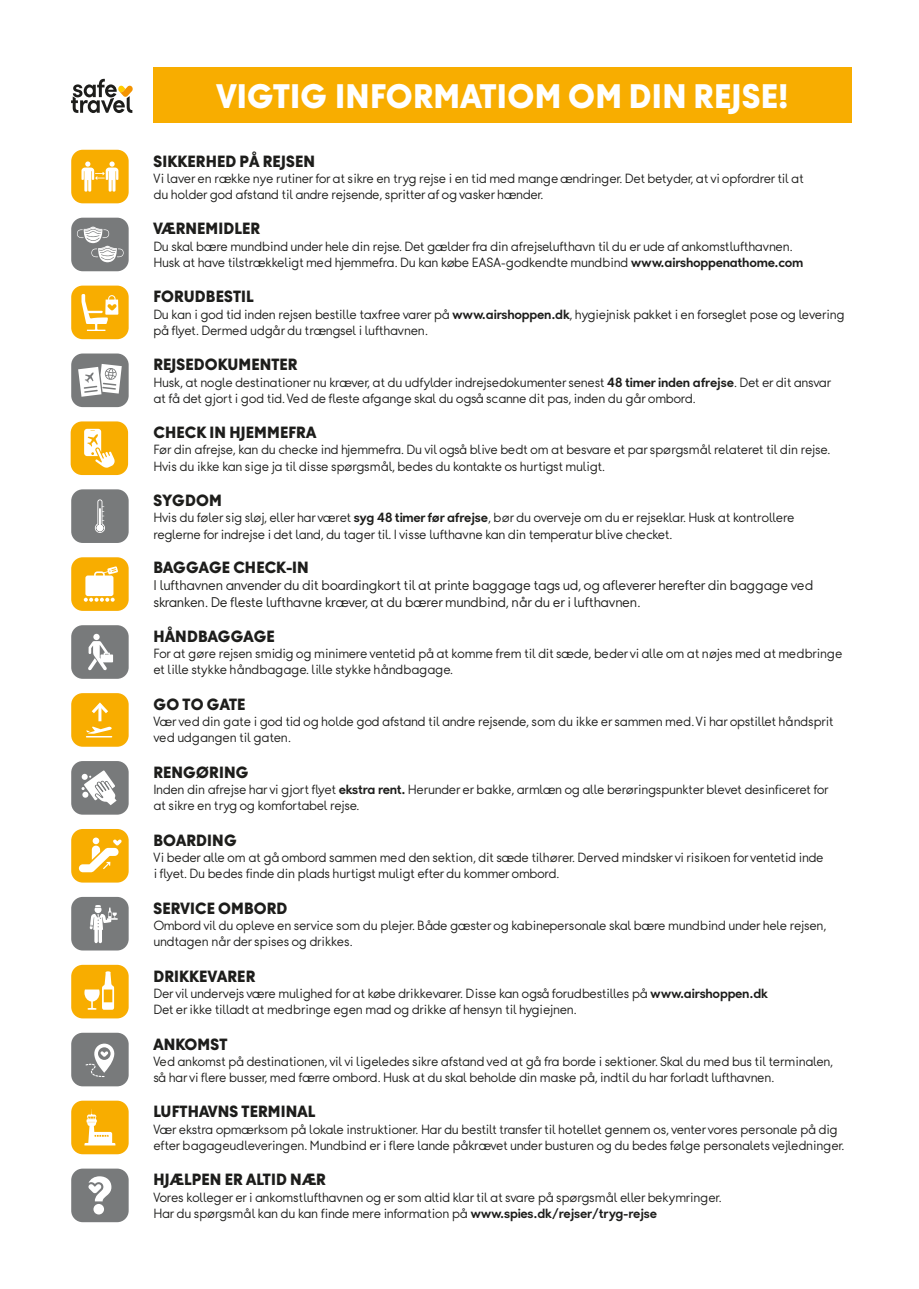
<style>
.page{position:relative;width:919px;height:1289px;background:#fff}
.page>*{position:absolute;margin:0;border:0;box-sizing:border-box;transform-origin:0 0}
.t1{font:900 34.5px "Thomas Headline";letter-spacing:.01em;color:#fff}
.t2{font:900 16.5px "Thomas Headline";letter-spacing:.01em;color:#1d1d1b}
.t3{font:300 14.25px/17.1px "Thomas Headline";letter-spacing:-.02em;color:#1d1d1b}
.t4{font:300 13.5px/16.2px "Thomas Headline";letter-spacing:-.02em;color:#1d1d1b}
.s1{font-weight:700}
</style>
<div class="page">
<svg style="left:71px;top:79px;width:62px;height:34px"></svg>
<div style="left:153px;top:67px;width:699px;height:56px;background:#f8ad00"></div>
<div style="left:71px;top:218px;width:58px;height:53px;background:#787a7b;border-radius:11px"></div>
<svg style="left:77px;top:227px;width:47px;height:35px"></svg>
<div style="left:71px;top:150px;width:58px;height:53px;background:#f8ad00;border-radius:11px"></div>
<svg style="left:81px;top:161px;width:37px;height:31px"></svg>
<div style="left:71px;top:489px;width:58px;height:54px;background:#787a7b;border-radius:11px"></div>
<svg style="left:95px;top:499px;width:10px;height:34px"></svg>
<div style="left:71px;top:557px;width:58px;height:54px;background:#f8ad00;border-radius:11px"></div>
<svg style="left:84px;top:566px;width:34px;height:35px"></svg>
<div style="left:71px;top:625px;width:58px;height:53px;background:#787a7b;border-radius:11px"></div>
<div style="left:93px;top:633px;width:7px;height:7px;background:#fff;border-radius:50%"></div>
<svg style="left:88px;top:641px;width:25px;height:29px"></svg>
<div style="left:71px;top:693px;width:58px;height:53px;background:#f8ad00;border-radius:11px"></div>
<hr style="left:98px;top:704px;width:3px;height:17px;background:#fff">
<svg style="left:91px;top:702px;width:17px;height:14px"></svg>
<svg style="left:86px;top:726px;width:26px;height:11px"></svg>
<div style="left:71px;top:421px;width:57px;height:54px;background:#f8ad00;border-radius:11px"></div>
<div style="left:71px;top:761px;width:58px;height:53px;background:#787a7b;border-radius:11px"></div>
<svg style="left:82px;top:770px;width:35px;height:35px"></svg>
<div style="left:71px;top:829px;width:58px;height:53px;background:#f8ad00;border-radius:11px"></div>
<div style="left:93px;top:837px;width:6px;height:7px;background:#fff;border-radius:50%"></div>
<svg style="left:79px;top:839px;width:43px;height:33px"></svg>
<div style="left:71px;top:285px;width:58px;height:54px;background:#f8ad00;border-radius:11px"></div>
<svg style="left:81px;top:294px;width:37px;height:37px"></svg>
<div style="left:71px;top:353px;width:58px;height:54px;background:#787a7b;border-radius:11px"></div>
<svg style="left:78px;top:364px;width:44px;height:33px"></svg>
<div style="left:71px;top:964px;width:58px;height:54px;background:#f8ad00;border-radius:11px"></div>
<svg style="left:84px;top:971px;width:30px;height:38px"></svg>
<div style="left:71px;top:1032px;width:58px;height:54px;background:#787a7b;border-radius:11px"></div>
<svg style="left:85px;top:1043px;width:30px;height:34px"></svg>
<div style="left:71px;top:896px;width:58px;height:54px;background:#787a7b;border-radius:11px"></div>
<svg style="left:90px;top:905px;width:28px;height:38px"></svg>
<div style="left:71px;top:1168px;width:58px;height:54px;background:#787a7b;border-radius:11px"></div>
<div style="left:93px;top:1203px;width:11px;height:11px;background:#fff;border-radius:50%"></div>
<svg style="left:88px;top:1176px;width:23px;height:25px"></svg>
<div style="left:71px;top:1100px;width:58px;height:54px;background:#f8ad00;border-radius:11px"></div>
<svg style="left:84px;top:1109px;width:31px;height:36px"></svg>
<svg style="left:84px;top:429px;width:31px;height:38px"></svg>
<p class="t1" style="left:217px;top:75px;width:573px">VIGTIG INFORMATIOM OM DIN REJSE!</p>
<p class="t2" style="left:153px;top:151px;width:163px">SIKKERHED PÅ REJSEN</p>
<p class="t4" style="left:153px;top:170px;width:651px">Vi laver en række nye rutiner for at sikre en tryg rejse i en tid med mange ændringer. Det betyder, at vi opfordrer til at</p>
<p class="t4" style="left:153px;top:186px;width:391px">du holder god afstand til andre rejsende, spritter af og vasker hænder.</p>
<p class="t2" style="left:153px;top:219px;width:108px">VÆRNEMIDLER</p>
<p class="t4" style="left:153px;top:238px;width:641px">Du skal bære mundbind under hele din rejse. Det gælder fra din afrejselufthavn til du er ude af ankomstlufthavnen.</p>
<p class="t4" style="left:153px;top:254px;width:651px">Husk at have tilstrækkeligt med hjemmefra. Du kan købe EASA-godkendte mundbind <span class="s1">www.airshoppenathome.com</span></p>
<p class="t2" style="left:153px;top:287px;width:102px">FORUDBESTIL</p>
<p class="t4" style="left:153px;top:306px;width:692px">Du kan i god tid inden rejsen bestille taxfree varer på <span class="s1">www.airshoppen.dk</span>, hygiejnisk pakket i en forseglet pose og levering på flyet. Dermed udgår du trængsel i lufthavnen.</p>
<p class="t2" style="left:153px;top:354px;width:146px">REJSEDOKUMENTER</p>
<p class="t4" style="left:153px;top:373px;width:679px">Husk, at nogle destinationer nu kræver, at du udfylder indrejsedokumenter senest <span class="s1">48 timer inden afrejse</span>. Det er dit ansvar</p>
<p class="t4" style="left:153px;top:390px;width:544px">at få det gjort i god tid. Ved de fleste afgange skal du også scanne dit pas, inden du går ombord.</p>
<p class="t2" style="left:153px;top:422px;width:164px">CHECK IN HJEMMEFRA</p>
<p class="t4" style="left:153px;top:441px;width:678px">Før din afrejse, kan du checke ind hjemmefra. Du vil også blive bedt om at besvare et par spørgsmål relateret til din rejse.</p>
<p class="t4" style="left:153px;top:458px;width:453px">Hvis du ikke kan sige ja til disse spørgsmål, bedes du kontakte os hurtigst muligt.</p>
<p class="t2" style="left:153px;top:490px;width:70px">SYGDOM</p>
<p class="t4" style="left:153px;top:509px;width:642px">Hvis du føler sig sløj, eller har været <span class="s1">syg 48 timer før afrejse</span>, bør du overveje om du er rejseklar. Husk at kontrollere</p>
<p class="t4" style="left:153px;top:525px;width:520px">reglerne for indrejse i det land, du tager til. I visse lufthavne kan din temperatur blive checket.</p>
<p class="t2" style="left:153px;top:557px;width:157px">BAGGAGE CHECK-IN</p>
<p class="t3" style="left:153px;top:576px;width:661px">I lufthavnen anvender du dit boardingkort til at printe baggage tags ud, og afleverer herefter din baggage ved skranken. De fleste lufthavne kræver, at du bærer mundbind, når du er i lufthavnen.</p>
<p class="t2" style="left:153px;top:626px;width:123px">HÅNDBAGGAGE</p>
<p class="t4" style="left:153px;top:645px;width:690px">For at gøre rejsen smidig og minimere ventetid på at komme frem til dit sæde, beder vi alle om at nøjes med at medbringe et lille stykke håndbagage. lille stykke håndbagage.</p>
<p class="t2" style="left:153px;top:694px;width:93px">GO TO GATE</p>
<p class="t4" style="left:153px;top:713px;width:681px">Vær ved din gate i god tid og holde god afstand til andre rejsende, som du ikke er sammen med. Vi har opstillet håndsprit ved udgangen til gaten.</p>
<p class="t2" style="left:153px;top:762px;width:96px">RENGØRING</p>
<p class="t4" style="left:153px;top:781px;width:676px">Inden din afrejse har vi gjort flyet <span class="s1">ekstra rent.</span> Herunder er bakke, armlæn og alle berøringspunkter blevet desinficeret for</p>
<p class="t4" style="left:153px;top:797px;width:208px">at sikre en tryg og komfortabel rejse.</p>
<p class="t2" style="left:153px;top:830px;width:85px">BOARDING</p>
<p class="t4" style="left:153px;top:849px;width:671px">Vi beder alle om at gå ombord sammen med den sektion, dit sæde tilhører. Derved mindsker vi risikoen for ventetid inde</p>
<p class="t4" style="left:153px;top:865px;width:407px">i flyet. Du bedes finde din plads hurtigst muligt efter du kommer ombord.</p>
<p class="t2" style="left:153px;top:898px;width:135px">SERVICE OMBORD</p>
<p class="t4" style="left:153px;top:917px;width:674px">Ombord vil du opleve en service som du plejer. Både gæster og kabinepersonale skal bære mundbind under hele rejsen, undtagen når der spises og drikkes.</p>
<p class="t2" style="left:153px;top:965px;width:103px">DRIKKEVARER</p>
<p class="t4" style="left:153px;top:984px;width:616px">Der vil undervejs være mulighed for at købe drikkevarer. Disse kan også forudbestilles på <span class="s1">www.airshoppen.dk</span></p>
<p class="t4" style="left:153px;top:1001px;width:425px">Det er ikke tilladt at medbringe egen mad og drikke af hensyn til hygiejnen.</p>
<p class="t2" style="left:153px;top:1033px;width:75px">ANKOMST</p>
<p class="t4" style="left:153px;top:1052px;width:681px">Ved ankomst på destinationen, vil vi ligeledes sikre afstand ved at gå fra borde i sektioner. Skal du med bus til terminalen, så har vi flere busser, med færre ombord. Husk at du skal beholde din maske på, indtil du har forladt lufthavnen.</p>
<p class="t2" style="left:153px;top:1101px;width:163px">LUFTHAVNS TERMINAL</p>
<p class="t4" style="left:153px;top:1120px;width:692px">Vær ekstra opmærksom på lokale instruktioner. Har du bestilt transfer til hotellet gennem os, venter vores personale på dig efter bagageudleveringen. Mundbind er i flere lande påkrævet under busturen og du bedes følge personalets vejledninger.</p>
<p class="t2" style="left:153px;top:1169px;width:174px">HJÆLPEN ER ALTID NÆR</p>
<p class="t4" style="left:153px;top:1188px;width:569px">Vores kolleger er i ankomstlufthavnen og er som altid klar til at svare på spørgsmål eller bekymringer.</p>
<p class="t4" style="left:153px;top:1204px;width:505px">Har du spørgsmål kan du kan finde mere information på <span class="s1">www.spies.dk/rejser/tryg-rejse</span></p>
</div>
